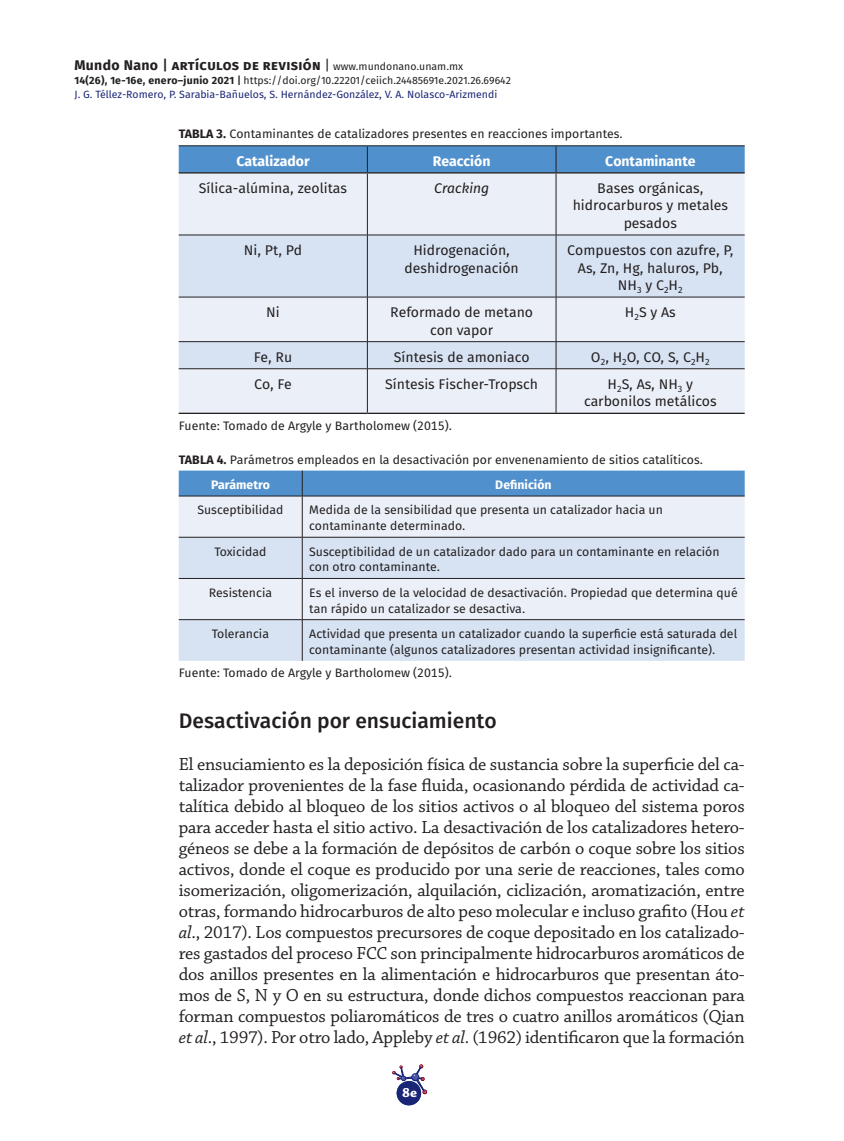
<style>
.page{position:relative;width:844px;height:1141px;background:#fff}
.page>*{position:absolute;margin:0;border:0;box-sizing:border-box;transform-origin:0 0}
.T-2{font:21px "Fira Sans OT Medium";color:#231f20}
.BT_ss{font:18.38px/21px "Chaparral Pro";letter-spacing:-.01em;color:#231f20;text-align:justify}
.Tabla{font:14px/17.5px "Fira Sans OT";color:#231f20;text-align:center}
.t1{font:700 14px "Fira Sans OT";letter-spacing:.025em;color:#231f20}
.Tabla-2{font:700 14px "Fira Sans OT";color:#fff}
.Tabla-3{font:italic 14px "Fira Sans OT";color:#231f20}
.t2{font:700 14px "Chaparral Pro";color:#fff}
.Tabla-4{font:12.25px/15.8px "Fira Sans OT";color:#231f20}
.Pie_Figura{font:12.25px "Fira Sans OT";color:#231f20}
.Tabla-5{font:700 12.25px "Fira Sans OT";color:#fff}
.t3{font:10.5px/14px "Fira Sans OT";color:#192575}
.s1{font-family:"Fira Sans OT Medium";font-weight:400}
.s2{font-weight:400}
.s3{font-weight:400;font-size:10.5px}
.s4{font-weight:700;color:#231f20}
.s5{font-family:"Fira Sans OT Medium";color:#231f20}
.s6{color:#231f20}
.s7{font-weight:700}
.s8{font-style:italic}
</style>
<div class="page">
<svg style="left:392px;top:1065px;width:34px;height:40px"></svg>
<div style="left:396px;top:1081px;width:25px;height:24px;background:#192575;border-radius:50%"></div>
<div style="left:179px;top:174px;width:565px;height:239px;background:#ebf0f8"></div>
<svg style="left:179px;top:236px;width:565px;height:132px;background:#dce6f3"></svg>
<div style="left:179px;top:146px;width:565px;height:26px;background:#5090cc"></div>
<hr style="left:367px;top:174px;width:1px;height:61px;background:#231f20">
<hr style="left:555px;top:174px;width:1px;height:61px;background:#231f20">
<hr style="left:179px;top:235px;width:188px;height:1px;background:#231f20">
<hr style="left:367px;top:235px;width:189px;height:1px;background:#231f20">
<hr style="left:367px;top:235px;width:1px;height:62px;background:#231f20">
<hr style="left:556px;top:235px;width:188px;height:1px;background:#231f20">
<hr style="left:555px;top:235px;width:1px;height:62px;background:#231f20">
<hr style="left:179px;top:297px;width:188px;height:1px;background:#231f20">
<hr style="left:367px;top:297px;width:189px;height:1px;background:#231f20">
<hr style="left:367px;top:297px;width:1px;height:44px;background:#231f20">
<hr style="left:556px;top:297px;width:188px;height:1px;background:#231f20">
<hr style="left:555px;top:297px;width:1px;height:44px;background:#231f20">
<hr style="left:179px;top:341px;width:188px;height:1px;background:#231f20">
<hr style="left:367px;top:341px;width:189px;height:1px;background:#231f20">
<svg style="left:367px;top:342px;width:1px;height:26px"></svg>
<hr style="left:556px;top:341px;width:188px;height:1px;background:#231f20">
<svg style="left:555px;top:342px;width:1px;height:26px"></svg>
<hr style="left:179px;top:368px;width:188px;height:1px;background:#231f20">
<hr style="left:367px;top:368px;width:189px;height:1px;background:#231f20">
<hr style="left:367px;top:369px;width:1px;height:44px;background:#231f20">
<hr style="left:556px;top:368px;width:188px;height:1px;background:#231f20">
<hr style="left:555px;top:369px;width:1px;height:44px;background:#231f20">
<hr style="left:179px;top:145px;width:188px;height:1px;background:#231f20">
<hr style="left:367px;top:145px;width:189px;height:1px;background:#231f20">
<hr style="left:556px;top:145px;width:188px;height:1px;background:#231f20">
<hr style="left:179px;top:172px;width:188px;height:2px;background:#231f20">
<hr style="left:367px;top:172px;width:189px;height:2px;background:#231f20">
<hr style="left:556px;top:172px;width:188px;height:2px;background:#231f20">
<hr style="left:179px;top:413px;width:188px;height:1px;background:#231f20">
<hr style="left:367px;top:413px;width:189px;height:1px;background:#231f20">
<hr style="left:556px;top:413px;width:188px;height:1px;background:#231f20">
<div style="left:179px;top:497px;width:565px;height:40px;background:#ebf0f8"></div>
<svg style="left:179px;top:538px;width:565px;height:123px;background:#dde6f4"></svg>
<div style="left:179px;top:471px;width:565px;height:25px;background:#5090cc"></div>
<hr style="left:179px;top:496px;width:123px;height:1px;background:#231f20">
<hr style="left:302px;top:496px;width:442px;height:1px;background:#231f20">
<hr style="left:302px;top:496px;width:1px;height:41px;background:#231f20">
<hr style="left:179px;top:537px;width:123px;height:1px;background:#231f20">
<hr style="left:302px;top:537px;width:442px;height:1px;background:#231f20">
<hr style="left:302px;top:537px;width:1px;height:41px;background:#231f20">
<hr style="left:179px;top:578px;width:123px;height:1px;background:#231f20">
<hr style="left:302px;top:578px;width:442px;height:1px;background:#231f20">
<hr style="left:302px;top:579px;width:1px;height:40px;background:#231f20">
<hr style="left:179px;top:619px;width:123px;height:1px;background:#231f20">
<hr style="left:302px;top:619px;width:442px;height:1px;background:#231f20">
<hr style="left:302px;top:620px;width:1px;height:41px;background:#231f20">
<p class="t1" style="left:74px;top:55px;width:390px">Mundo Nano <span class="s1">|</span> artículos de revisión <span class="s2">|</span> <span class="s3">www.mundonano.unam.mx</span></p>
<p class="t3" style="left:74px;top:74px;width:438px"><span class="s4">14(26), 1e-16e, enero–junio 2021</span> <span class="s5">|</span> <span class="s6">https://doi.org/10.22201/ceiich.24485691e.2021.26.69642<br></span>J. G. Téllez-Romero, P. Sarabia-Bañuelos, S. Hernández-González, V. A. Nolasco-Arizmendi</p>
<p class="Pie_Figura" style="left:179px;top:125px;width:445px"><span class="s7">TABLA 3.</span> Contaminantes de catalizadores presentes en reacciones importantes.</p>
<p class="Tabla-2" style="left:236px;top:151px;width:75px">Catalizador</p>
<p class="Tabla-2" style="left:433px;top:151px;width:59px">Reacción</p>
<p class="Tabla-2" style="left:605px;top:151px;width:92px">Contaminante</p>
<p class="Tabla" style="left:199px;top:180px;width:150px">Sílica-alúmina, zeolitas</p>
<p class="Tabla-3" style="left:434px;top:178px;width:57px">Cracking</p>
<p class="Tabla" style="left:572px;top:180px;width:157px">Bases orgánicas, hidrocarburos y metales pesados</p>
<p class="Tabla" style="left:244px;top:242px;width:60px">Ni, Pt, Pd</p>
<p class="Tabla" style="left:404px;top:242px;width:116px">Hidrogenación, deshidrogenación</p>
<p class="Tabla" style="left:567px;top:242px;width:168px">Compuestos con azufre, P,<br>As, Zn, Hg, haluros, Pb,<br>NH<sub>3</sub> y C<sub>2</sub>H<sub>2</sub></p>
<p class="Tabla" style="left:266px;top:305px;width:15px">Ni</p>
<p class="Tabla" style="left:390px;top:305px;width:144px">Reformado de metano con vapor</p>
<p class="Tabla" style="left:624px;top:305px;width:52px">H<sub>2</sub>S y As</p>
<p class="Tabla" style="left:254px;top:349px;width:40px">Fe, Ru</p>
<p class="Tabla" style="left:394px;top:349px;width:137px">Síntesis de amoniaco</p>
<p class="Tabla" style="left:590px;top:349px;width:120px">O<sub>2</sub>, H<sub>2</sub>O, CO, S, C<sub>2</sub>H<sub>2</sub></p>
<p class="Tabla" style="left:254px;top:376px;width:39px">Co, Fe</p>
<p class="Tabla" style="left:385px;top:376px;width:154px">Síntesis Fischer-Tropsch</p>
<p class="Tabla" style="left:584px;top:376px;width:134px">H<sub>2</sub>S, As, NH<sub>3</sub> y carbonilos metálicos</p>
<p class="Pie_Figura" style="left:179px;top:417px;width:274px">Fuente: Tomado de Argyle y Bartholomew (2015).</p>
<p class="Pie_Figura" style="left:179px;top:451px;width:525px"><span class="s7">TABLA 4.</span> Parámetros empleados en la desactivación por envenenamiento de sitios catalíticos.</p>
<p class="Tabla-5" style="left:211px;top:476px;width:60px">Parámetro</p>
<p class="Tabla-5" style="left:495px;top:476px;width:58px">Definición</p>
<p class="Tabla-4" style="left:197px;top:503px;width:88px">Susceptibilidad</p>
<p class="Tabla-4" style="left:309px;top:503px;width:355px">Medida de la sensibilidad que presenta un catalizador hacia un contaminante determinado.</p>
<p class="Tabla-4" style="left:214px;top:544px;width:54px">Toxicidad</p>
<p class="Tabla-4" style="left:309px;top:544px;width:412px">Susceptibilidad de un catalizador dado para un contaminante en relación con otro contaminante.</p>
<p class="Tabla-4" style="left:209px;top:586px;width:65px">Resistencia</p>
<p class="Tabla-4" style="left:309px;top:586px;width:430px">Es el inverso de la velocidad de desactivación. Propiedad que determina qué tan rápido un catalizador se desactiva.</p>
<p class="Tabla-4" style="left:212px;top:627px;width:59px">Tolerancia</p>
<p class="Tabla-4" style="left:309px;top:627px;width:429px">Actividad que presenta un catalizador cuando la superficie está saturada del contaminante (algunos catalizadores presentan actividad insignificante).</p>
<p class="Pie_Figura" style="left:179px;top:664px;width:274px">Fuente: Tomado de Argyle y Bartholomew (2015).</p>
<p class="T-2" style="left:179px;top:706px;width:319px">Desactivación por ensuciamiento</p>
<p class="BT_ss" style="left:179px;top:754px;width:567px">El ensuciamiento es la deposición física de sustancia sobre la superficie del ca&shy;talizador provenientes de la fase fluida, ocasionando pérdida de actividad ca&shy;talítica debido al bloqueo de los sitios activos o al bloqueo del sistema poros para acceder hasta el sitio activo. La desactivación de los catalizadores hetero&shy;géneos se debe a la formación de depósitos de carbón o coque sobre los sitios activos, donde el coque es producido por una serie de reacciones, tales como isomerización, oligomerización, alquilación, ciclización, aromatización, entre otras, formando hidrocarburos de alto peso molecular e incluso grafito (Hou <span class="s8">et al</span>., 2017). Los compuestos precursores de coque depositado en los catalizado&shy;res gastados del proceso FCC son principalmente hidrocarburos aromáticos de dos anillos presentes en la alimentación e hidrocarburos que presentan áto&shy;mos de S, N y O en su estructura, donde dichos compuestos reaccionan para forman compuestos poliaromáticos de tres o cuatro anillos aromáticos (Qian <span class="s8">et al</span>., 1997). Por otro lado, Appleby <span class="s8">et al</span>. (1962) identificaron que la formación</p>
<p class="t2" style="left:402px;top:1085px;width:16px">8e</p>
</div>
